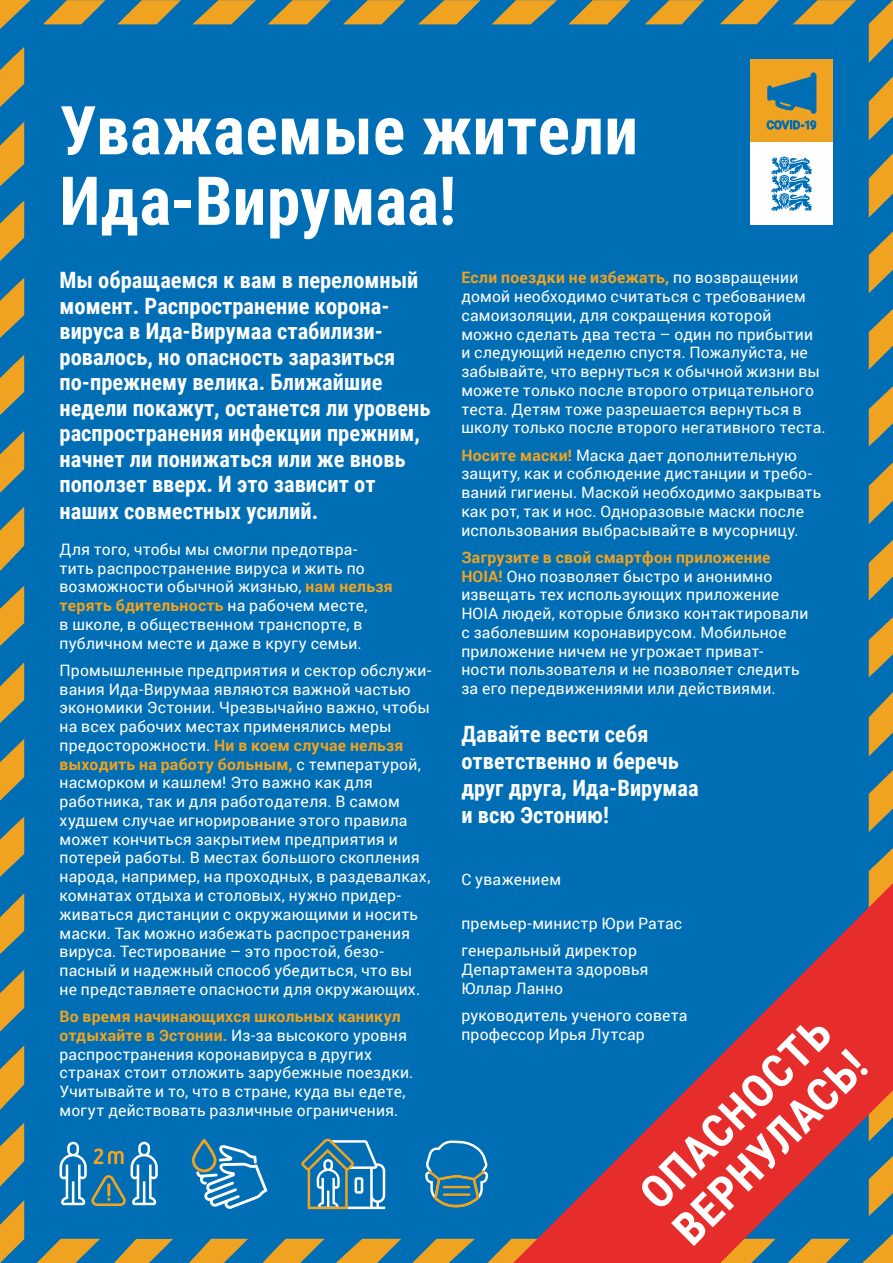
<style>
.page{position:relative;width:893px;height:1263px;background:#006eb5}
.page>*{position:absolute;margin:0;border:0;box-sizing:border-box;transform-origin:0 0}
.sisu_EST{font:700 67.5px/70.5px "Roboto Condensed";letter-spacing:.005em;color:#fff}
.t1{font:700 45.6px/48.6px "Roboto Condensed";color:#fff}
.Lead_RUS{font:700 22.5px/25.7px "Roboto Condensed";color:#fff}
.sisu_RUS{font:15.75px/18.8px "Roboto";letter-spacing:.015em;color:#fff}
.s1{font-weight:700;color:#f0a321}
</style>
<div class="page">
<svg style="left:487px;top:1239px;width:26px;height:24px"></svg>
<svg style="left:336px;top:1239px;width:65px;height:24px"></svg>
<svg style="left:412px;top:1239px;width:63px;height:24px"></svg>
<svg style="left:263px;top:1239px;width:62px;height:24px"></svg>
<svg style="left:189px;top:1239px;width:59px;height:24px"></svg>
<svg style="left:114px;top:1239px;width:59px;height:24px"></svg>
<svg style="left:37px;top:1239px;width:63px;height:24px"></svg>
<svg style="left:869px;top:153px;width:24px;height:65px"></svg>
<svg style="left:869px;top:231px;width:24px;height:62px"></svg>
<svg style="left:869px;top:76px;width:24px;height:64px"></svg>
<svg style="left:869px;top:386px;width:24px;height:60px"></svg>
<svg style="left:869px;top:848px;width:24px;height:35px"></svg>
<svg style="left:869px;top:309px;width:24px;height:61px"></svg>
<svg style="left:869px;top:462px;width:24px;height:62px"></svg>
<svg style="left:869px;top:617px;width:24px;height:60px"></svg>
<svg style="left:869px;top:540px;width:24px;height:61px"></svg>
<svg style="left:869px;top:692px;width:24px;height:64px"></svg>
<svg style="left:869px;top:770px;width:24px;height:62px"></svg>
<svg style="left:0;top:0;width:31px;height:29px"></svg>
<svg style="left:0;top:122px;width:24px;height:64px"></svg>
<svg style="left:0;top:1200px;width:24px;height:63px"></svg>
<svg style="left:0;top:1045px;width:24px;height:65px"></svg>
<svg style="left:0;top:970px;width:24px;height:61px"></svg>
<svg style="left:0;top:1123px;width:24px;height:63px"></svg>
<svg style="left:0;top:817px;width:24px;height:60px"></svg>
<svg style="left:0;top:201px;width:24px;height:60px"></svg>
<svg style="left:0;top:355px;width:24px;height:60px"></svg>
<svg style="left:0;top:893px;width:24px;height:61px"></svg>
<svg style="left:0;top:47px;width:24px;height:60px"></svg>
<svg style="left:0;top:739px;width:24px;height:62px"></svg>
<svg style="left:0;top:586px;width:24px;height:60px"></svg>
<svg style="left:0;top:662px;width:24px;height:61px"></svg>
<svg style="left:0;top:507px;width:24px;height:64px"></svg>
<svg style="left:0;top:431px;width:24px;height:62px"></svg>
<svg style="left:0;top:278px;width:24px;height:60px"></svg>
<svg style="left:43px;top:0;width:62px;height:24px"></svg>
<svg style="left:343px;top:0;width:63px;height:24px"></svg>
<svg style="left:268px;top:0;width:63px;height:24px"></svg>
<svg style="left:193px;top:0;width:63px;height:24px"></svg>
<svg style="left:118px;top:0;width:63px;height:24px"></svg>
<div style="left:750px;top:142px;width:83px;height:83px;background:#fff"></div>
<svg style="left:771px;top:157px;width:41px;height:54px"></svg>
<div style="left:750px;top:60px;width:83px;height:82px;background:#f0a321"></div>
<svg style="left:766px;top:120px;width:51px;height:10px"></svg>
<svg style="left:767px;top:72px;width:50px;height:42px"></svg>
<svg style="left:418px;top:0;width:475px;height:63px"></svg>
<svg style="left:513px;top:883px;width:380px;height:380px"></svg>
<svg style="left:301px;top:1138px;width:84px;height:71px"></svg>
<svg style="left:425px;top:1140px;width:64px;height:68px"></svg>
<hr style="left:444px;top:1186px;width:25px;height:2px;background:#f0a321">
<hr style="left:444px;top:1193px;width:25px;height:3px;background:#f0a321">
<svg style="left:192px;top:1139px;width:75px;height:70px"></svg>
<svg style="left:60px;top:1142px;width:98px;height:64px"></svg>
<p class="sisu_EST" style="left:60px;top:93px;width:580px">Уважаемые жители<br>Ида-Вирумаа!</p>
<p class="Lead_RUS" style="left:60px;top:266px;width:373px">Мы обращаемся к вам в переломный момент. Распространение корона&shy;вируса в Ида-Вирумаа стабилизи&shy;ровалось, но опасность заразиться по-прежнему велика. Ближайшие недели покажут, останется ли уровень распространения инфекции прежним, начнет ли понижаться или же вновь поползет вверх. И это зависит от наших совместных усилий.</p>
<p class="sisu_RUS" style="left:60px;top:539px;width:335px">Для того, чтобы мы смогли предотвра&shy;тить распространение вируса и жить по возможности обычной жизнью, <span class="s1">нам нельзя терять бдительность</span> на рабочем месте,<br>в школе, в общественном транспорте, в публичном месте и даже в кругу семьи.</p>
<p class="sisu_RUS" style="left:60px;top:660px;width:373px">Промышленные предприятия и сектор обслужи&shy;вания Ида-Вирумаа являются важной частью экономики Эстонии. Чрезвычайно важно, чтобы на всех рабочих местах применялись меры предосторожности. <span class="s1">Ни в коем случае нельзя выходить на работу больным,</span> с температурой, насморком и кашлем! Это важно как для работника, так и для работодателя. В самом худшем случае игнорирование этого правила может кончиться закрытием предприятия и потерей работы. В местах большого скопления народа, например, на проходных, в раздевалках, комнатах отдыха и столовых, нужно придер&shy;живаться дистанции с окружающими и носить маски. Так можно избежать распространения вируса. Тестирование – это простой, безо&shy;пасный и надежный способ убедиться, что вы не представляете опасности для окружающих.</p>
<p class="sisu_RUS" style="left:60px;top:1006px;width:355px"><span class="s1">Во время начинающихся школьных каникул отдыхайте в Эстонии.</span> Из-за высокого уровня распространения коронавируса в других странах стоит отложить зарубежные поездки.<br>Учитывайте и то, что в стране, куда вы едете, могут действовать различные ограничения.</p>
<p class="sisu_RUS" style="left:461px;top:268px;width:366px"><span class="s1">Если поездки не избежать,</span> по возвращении домой необходимо считаться с требованием самоизоляции, для сокращения которой можно сделать два теста – один по прибытии и следующий неделю спустя. Пожалуйста, не забывайте, что вернуться к обычной жизни вы можете только после второго отрицательного теста. Детям тоже разрешается вернуться в школу только после второго негативного теста.</p>
<p class="sisu_RUS" style="left:461px;top:445px;width:361px"><span class="s1">Носите маски!</span> Маска дает дополнительную защиту, как и соблюдение дистанции и требо&shy;ваний гигиены. Маской необходимо закрывать как рот, так и нос. Одноразовые маски после использования выбрасывайте в мусорницу.</p>
<p class="sisu_RUS" style="left:461px;top:547px;width:348px"><span class="s1">Загрузите в свой смартфон приложение HOIA!</span> Оно позволяет быстро и анонимно извещать тех использующих приложение HOIA людей, которые близко контактировали с заболевшим коронавирусом. Мобильное приложение ничем не угрожает приват&shy;ности пользователя и не позволяет следить за его передвижениями или действиями.</p>
<p class="Lead_RUS" style="left:461px;top:720px;width:239px;line-height:27px">Давайте вести себя ответственно и беречь друг друга, Ида-Вирумаа и всю Эстонию!</p>
<p class="sisu_RUS" style="left:461px;top:869px;width:101px">С уважением</p>
<p class="sisu_RUS" style="left:461px;top:913px;width:222px">премьер-министр Юри Ратас</p>
<p class="sisu_RUS" style="left:461px;top:941px;width:188px">генеральный директор<br>Департамента здоровья<br>Юллар Ланно</p>
<p class="sisu_RUS" style="left:461px;top:1005px;width:228px">руководитель ученого совета профессор Ирья Лутсар</p>
<p class="t1" style="left:628px;top:1183px;width:254px;rotate:-45deg">OПАСНОСТЬ<br>ВЕРНУЛАСЬ!</p>
</div>
